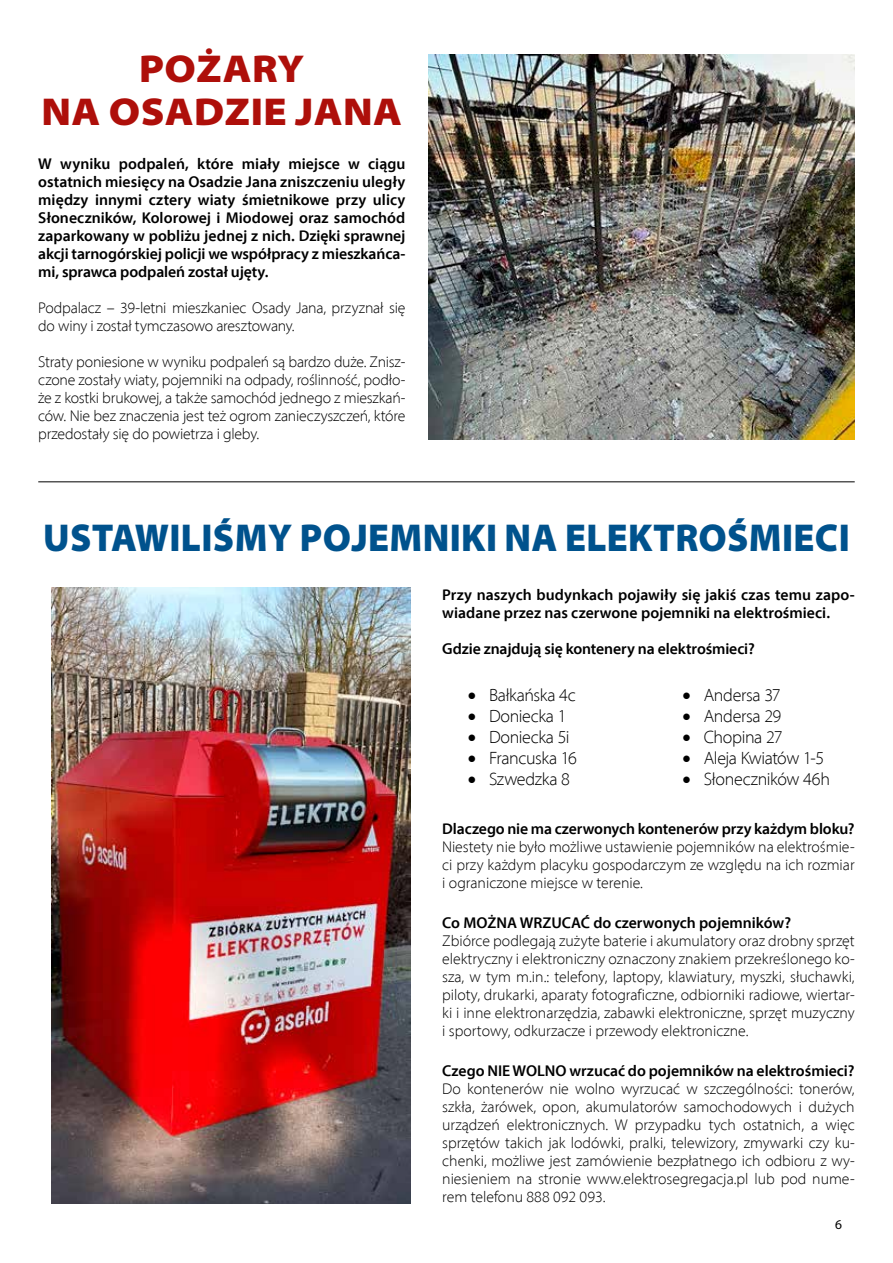
<style>
.page{position:relative;width:893px;height:1263px;background:#fff}
.page>*{position:absolute;margin:0;border:0;box-sizing:border-box;transform-origin:0 0}
.t1{font:900 semi-expanded 39px "Myriad Pro";letter-spacing:.01em;color:#00528d;scale:.9 1}
.t2{font:900 semi-expanded 39px/43.5px "Myriad Pro";letter-spacing:.01em;color:#ae0f0a;text-align:center}
.t3{font:300 18px "Myriad Pro";letter-spacing:-.02em;color:#000}
.t4{font:300 15.75px/18px "Myriad Pro";color:#000;text-align:justify}
.t5{font:600 15.75px/18px "Myriad Pro";color:#000;text-align:justify}
.t6{font:13.5px "Myriad Pro";color:#000}
</style>
<div class="page">
<hr style="left:38px;top:482px;width:817px;height:1px;background:#000">
<img style="left:428px;top:54px;width:427px;height:385px">
<img style="left:52px;top:588px;width:358px;height:615px">
<h1 class="t2" style="left:42px;top:45px;width:362px">POŻARY<br>NA OSADZIE JANA</h1>
<p class="t5" style="left:38px;top:154px;width:369px">W wyniku podpaleń, które miały miejsce w ciągu ostatnich miesięcy na Osadzie Jana zniszczeniu uległy między innymi cztery wiaty śmietnikowe przy ulicy Słoneczników, Kolorowej i Miodowej oraz samochód zaparkowany w pobliżu jednej z nich. Dzięki sprawnej akcji tarnogórskiej policji we współpracy z mieszkańca&shy;mi, sprawca podpaleń został ujęty.</p>
<p class="t4" style="left:38px;top:298px;width:369px">Podpalacz – 39-letni mieszkaniec Osady Jana, przyznał się do winy i został tymczasowo aresztowany.</p>
<p class="t4" style="left:38px;top:353px;width:369px">Straty poniesione w wyniku podpaleń są bardzo duże. Znisz&shy;czone zostały wiaty, pojemniki na odpady, roślinność, podło&shy;że z kostki brukowej, a także samochód jednego z mieszkań&shy;ców. Nie bez znaczenia jest też ogrom zanieczyszczeń, które przedostały się do powietrza i gleby.</p>
<h1 class="t1" style="left:43px;top:511px;width:898px">USTAWILIŚMY POJEMNIKI NA ELEKTROŚMIECI</h1>
<p class="t5" style="left:442px;top:585px;width:414px">Przy naszych budynkach pojawiły się jakiś czas temu zapo&shy;wiadane przez nas czerwone pojemniki na elektrośmieci.</p>
<p class="t5" style="left:442px;top:639px;width:314px">Gdzie znajdują się kontenery na elektrośmieci?</p>
<p class="t3" style="left:468px;top:684px;width:110px">• Bałkańska 4c</p>
<p class="t3" style="left:468px;top:705px;width:100px">• Doniecka 1</p>
<p class="t3" style="left:468px;top:726px;width:103px">• Doniecka 5i</p>
<p class="t3" style="left:468px;top:747px;width:111px">• Francuska 16</p>
<p class="t3" style="left:468px;top:768px;width:104px">• Szwedzka 8</p>
<p class="t3" style="left:682px;top:684px;width:100px">• Andersa 37</p>
<p class="t3" style="left:682px;top:705px;width:100px">• Andersa 29</p>
<p class="t3" style="left:682px;top:726px;width:102px">• Chopina 27</p>
<p class="t3" style="left:682px;top:747px;width:143px">• Aleja Kwiatów 1-5</p>
<p class="t3" style="left:682px;top:768px;width:149px">• Słoneczników 46h</p>
<p class="t5" style="left:442px;top:819px;width:414px">Dlaczego nie ma czerwonych kontenerów przy każdym bloku?</p>
<p class="t4" style="left:442px;top:837px;width:414px">Niestety nie było możliwe ustawienie pojemników na elektrośmie&shy;ci przy każdym placyku gospodarczym ze względu na ich rozmiar i ograniczone miejsce w terenie.</p>
<p class="t5" style="left:442px;top:913px;width:350px">Co MOŻNA WRZUCAĆ do czerwonych pojemników?</p>
<p class="t4" style="left:442px;top:932px;width:414px">Zbiórce podlegają zużyte baterie i akumulatory oraz drobny sprzęt elektryczny i elektroniczny oznaczony znakiem przekreślonego ko&shy;sza, w tym m.in.: telefony, laptopy, klawiatury, myszki, słuchawki, piloty, drukarki, aparaty fotograficzne, odbiorniki radiowe, wiertar&shy;ki i inne elektronarzędzia, zabawki elektroniczne, sprzęt muzyczny i sportowy, odkurzacze i przewody elektroniczne.</p>
<p class="t5" style="left:442px;top:1062px;width:414px">Czego NIE WOLNO wrzucać do pojemników na elektrośmieci?</p>
<p class="t4" style="left:442px;top:1080px;width:414px">Do kontenerów nie wolno wyrzucać w szczególności: tonerów, szkła, żarówek, opon, akumulatorów samochodowych i dużych urządzeń elektronicznych. W przypadku tych ostatnich, a więc sprzętów takich jak lodówki, pralki, telewizory, zmywarki czy ku&shy;chenki, możliwe jest zamówienie bezpłatnego ich odbioru z wy&shy;niesieniem na stronie www.elektrosegregacja.pl lub pod nume&shy;rem telefonu 888 092 093.</p>
<p class="t6" style="left:835px;top:1216px;width:8px">6</p>
</div>
